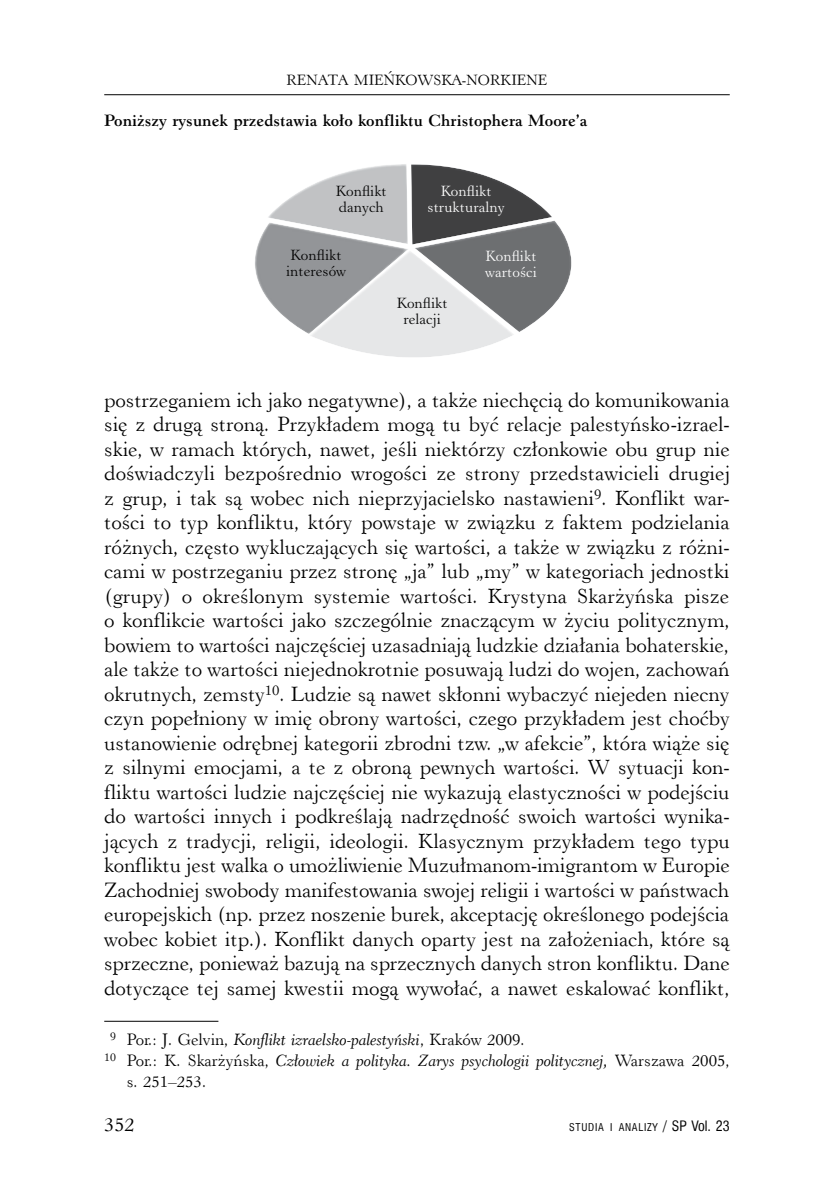
<style>
.page{position:relative;width:834px;height:1191px;background:#fff}
.page>*{position:absolute;margin:0;border:0;box-sizing:border-box;transform-origin:0 0}
.t1{font:21.88px/24.5px "Revivl 555 EU";letter-spacing:-.005em;color:#000;text-align:justify}
.t2{font:21px "Revivl 555 EU";color:#000}
.t3{font:italic 17.5px "Revivl 555 EU";color:#000}
.t4{font:700 17.5px "Revivl 555 EU";color:#000}
.t5{font:17.5px "Revivl 555 EU";letter-spacing:-.005em;color:#000}
.t6{font:15.75px/15.8px "Revivl 555 EU";color:#000}
.t7{font:15.75px/15.8px "Revivl 555 EU";color:#fff;text-align:center}
.t8{font:10.5px "Swis 721 Cn EU";letter-spacing:.065em;color:#000}
.s1{font-style:normal}
.s2{font-size:14px}
</style>
<div class="page">
<hr style="left:104px;top:94px;width:625px;height:1px;background:#000">
<hr style="left:104px;top:1020px;width:114px;height:1px;background:#000">
<img style="left:411px;top:164px;width:141px;height:81px">
<img style="left:413px;top:220px;width:158px;height:112px">
<img style="left:311px;top:250px;width:204px;height:107px">
<img style="left:255px;top:228px;width:154px;height:106px">
<img style="left:266px;top:164px;width:142px;height:80px">
<p class="t6" style="left:286px;top:72px;width:22px">Renata</p>
<p class="t6" style="left:354px;top:72px;width:53px">Mieńkowska</p>
<p class="t6" style="left:462px;top:72px;width:27px">-Norkiene</p>
<p class="t4" style="left:104px;top:109px;width:485px">Poniższy rysunek przedstawia koło konfliktu Christophera Moore’a</p>
<p class="t6" style="left:336px;top:183px;width:52px">Konflikt danych</p>
<p class="t6" style="left:286px;top:247px;width:62px">Konflikt interesów</p>
<p class="t7" style="left:427px;top:184px;width:79px">Konflikt strukturalny</p>
<p class="t7" style="left:485px;top:248px;width:53px;text-align:left">Konflikt wartości</p>
<p class="t6" style="left:396px;top:295px;width:52px;text-align:center">Konflikt relacji</p>
<p class="t1" style="left:104px;top:387px;width:627px">postrzeganiem ich jako negatywne), a także niechęcią do komunikowania się z drugą stroną. Przykładem mogą tu być relacje palestyńsko-izrael&shy;skie, w ramach których, nawet, jeśli niektórzy członkowie obu grup nie doświadczyli bezpośrednio wrogości ze strony przedstawicieli drugiej z grup, i tak są wobec nich nieprzyjacielsko nastawieni<sup>9</sup>. Konflikt war&shy;tości to typ konfliktu, który powstaje w związku z faktem podzielania różnych, często wykluczających się wartości, a także w związku z różni&shy;cami w postrzeganiu przez stronę „ja” lub „my” w kategoriach jednostki (grupy) o określonym systemie wartości. Krystyna Skarżyńska pisze o konflikcie wartości jako szczególnie znaczącym w życiu politycznym, bowiem to wartości najczęściej uzasadniają ludzkie działania bohaterskie, ale także to wartości niejednokrotnie posuwają ludzi do wojen, zachowań okrutnych, zemsty<sup>10</sup>. Ludzie są nawet skłonni wybaczyć niejeden niecny czyn popełniony w imię obrony wartości, czego przykładem jest choćby ustanowienie odrębnej kategorii zbrodni tzw. „w afekcie”, która wiąże się z silnymi emocjami, a te z obroną pewnych wartości. W sytuacji kon&shy;fliktu wartości ludzie najczęściej nie wykazują elastyczności w podejściu do wartości innych i podkreślają nadrzędność swoich wartości wynika&shy;jących z tradycji, religii, ideologii. Klasycznym przykładem tego typu konfliktu jest walka o umożliwienie Muzułmanom-imigrantom w Europie Zachodniej swobody manifestowania swojej religii i wartości w państwach europejskich (np. przez noszenie burek, akceptację określonego podejścia wobec kobiet itp.). Konflikt danych oparty jest na założeniach, które są sprzeczne, ponieważ bazują na sprzecznych danych stron konfliktu. Dane dotyczące tej samej kwestii mogą wywołać, a nawet eskalować konflikt,</p>
<p class="t3" style="left:110px;top:1028px;width:416px"><sup>9</sup> <span class="s1">Por.: J. Gelvin,</span> Konflikt izraelsko-palestyński<span class="s1">, Kraków 2009.</span></p>
<p class="t3" style="left:104px;top:1049px;width:627px"><sup>10</sup> <span class="s1">Por.: K. Skarżyńska,</span> Człowiek a polityka. Zarys psychologii politycznej, <span class="s1">Warszawa 2005,</span></p>
<p class="t5" style="left:127px;top:1070px;width:81px">s. 251–253.</p>
<p class="t2" style="left:104px;top:1111px;width:32px">352</p>
<p class="t8" style="left:569px;top:1120px;width:162px">STUDIA I ANALIZY <span class="s2">/ SP Vol. 23</span></p>
</div>
